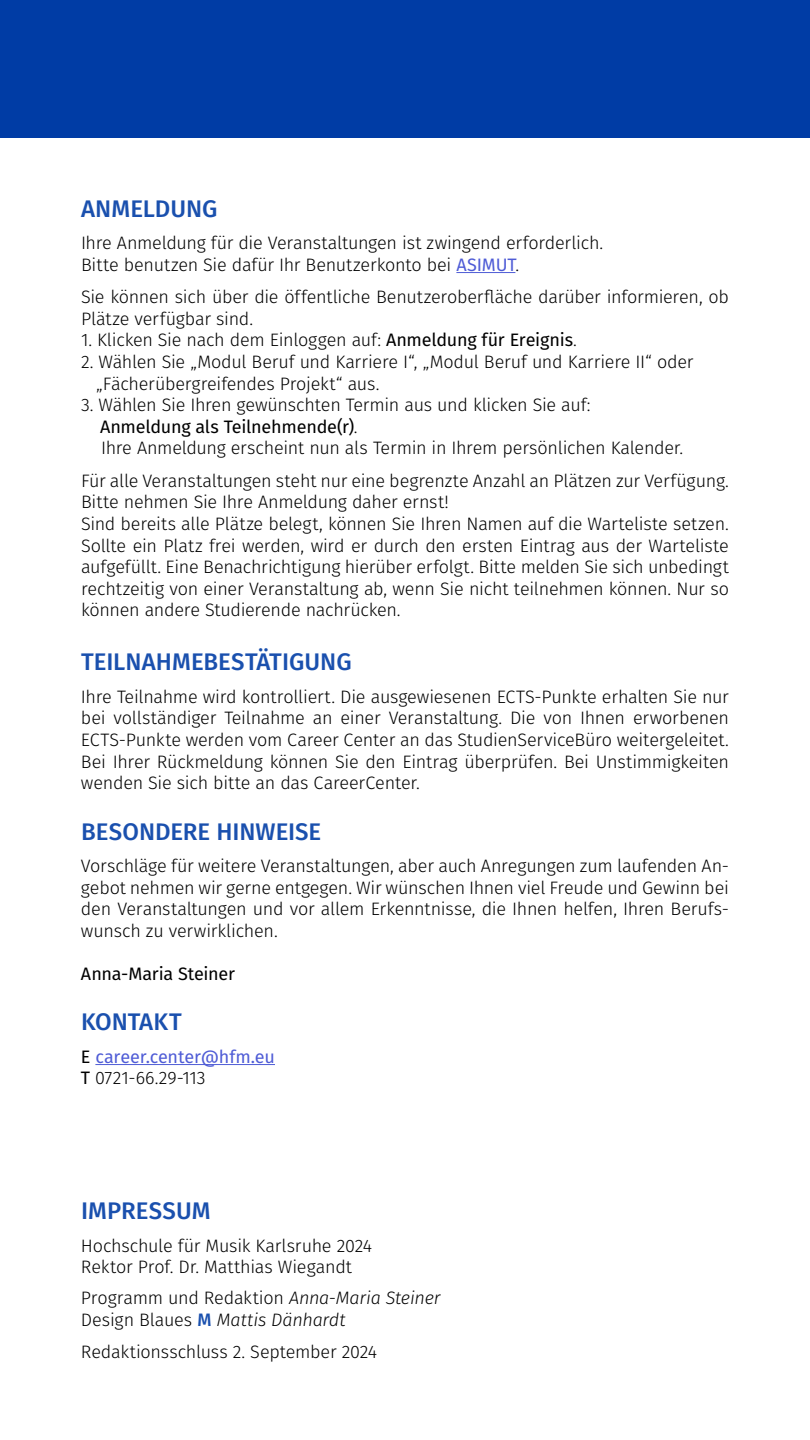
<style>
.page{position:relative;width:810px;height:1440px;background:#fff}
.page>*{position:absolute;margin:0;border:0;box-sizing:border-box;transform-origin:0 0}
.t1{font:500 24px "Fira Sans";color:#1a50ae}
.t2{font:300 18px/21.6px "Fira Sans";letter-spacing:-.015em;color:#000}
.t3{font:18px/21.6px "Fira Sans";letter-spacing:-.01em;color:#4f5cd6}
.t4{font:18px "Fira Sans";letter-spacing:-.015em;color:#000}
.s1{font-weight:400;color:#4f5cd6}
.s2{font-weight:400}
.s3{color:#000}
.s4{font-weight:300;color:#000}
.s5{font-style:italic}
.s6{font-weight:500;color:#1a50ae}
</style>
<div class="page">
<div style="left:0;top:0;width:810px;height:138px;background:#003ca5"></div>
<hr style="left:456px;top:272px;width:59px;height:1px;background:#4f5cd6">
<hr style="left:95px;top:1064px;width:180px;height:1px;background:#4f5cd6">
<h1 class="t1" style="left:81px;top:192px;width:138px">ANMELDUNG</h1>
<p class="t2" style="left:81px;top:232px;width:524px">Ihre Anmeldung für die Veranstaltungen ist zwingend erforderlich.<br>Bitte benutzen Sie dafür Ihr Benutzerkonto bei <span class="s1">ASIMUT</span>.</p>
<p class="t2" style="left:81px;top:286px;width:650px">Sie können sich über die öffentliche Benutzeroberfläche darüber informieren, ob<br>Plätze verfügbar sind.</p>
<p class="t2" style="left:81px;top:329px;width:497px">1. Klicken Sie nach dem Einloggen auf: <span class="s2">Anmeldung für Ereignis</span>.</p>
<p class="t2" style="left:96px;top:351px;width:599px;text-indent:-15px">2. Wählen Sie „Modul Beruf und Karriere I“, „Modul Beruf und Karriere II“ oder „Fächerübergreifendes Projekt“ aus.</p>
<p class="t2" style="left:100px;top:394px;width:585px;text-indent:-19px">3. Wählen Sie Ihren gewünschten Termin aus und klicken Sie auf:<br><span class="s2">Anmeldung als Teilnehmende(r)</span>.<br>Ihre Anmeldung erscheint nun als Termin in Ihrem persönlichen Kalender.</p>
<p class="t2" style="left:81px;top:470px;width:650px">Für alle Veranstaltungen steht nur eine begrenzte Anzahl an Plätzen zur Verfügung.<br>Bitte nehmen Sie Ihre Anmeldung daher ernst!<br>Sind bereits alle Plätze belegt, können Sie Ihren Namen auf die Warteliste setzen.<br>Sollte ein Platz frei werden, wird er durch den ersten Eintrag aus der Warteliste aufgefüllt. Eine Benachrichtigung hierüber erfolgt. Bitte melden Sie sich unbedingt rechtzeitig von einer Veranstaltung ab, wenn Sie nicht teilnehmen können. Nur so können andere Studierende nachrücken.</p>
<h1 class="t1" style="left:81px;top:645px;width:272px">TEILNAHMEBESTÄTIGUNG</h1>
<p class="t2" style="left:81px;top:686px;width:650px;text-align:justify">Ihre Teilnahme wird kontrolliert. Die ausgewiesenen ECTS-Punkte erhalten Sie nur bei vollständiger Teilnahme an einer Veranstaltung. Die von Ihnen erworbenen ECTS-Punkte werden vom Career Center an das StudienServiceBüro weitergeleitet.<br>Bei Ihrer Rückmeldung können Sie den Eintrag überprüfen. Bei Unstimmigkeiten wenden Sie sich bitte an das CareerCenter.</p>
<h1 class="t1" style="left:81px;top:814px;width:242px">BESONDERE HINWEISE</h1>
<p class="t2" style="left:81px;top:855px;width:649px">Vorschläge für weitere Veranstaltungen, aber auch Anregungen zum laufenden An&shy;gebot nehmen wir gerne entgegen. Wir wünschen Ihnen viel Freude und Gewinn bei den Veranstaltungen und vor allem Erkenntnisse, die Ihnen helfen, Ihren Berufs&shy;wunsch zu verwirklichen.</p>
<p class="t4" style="left:81px;top:961px;width:156px">Anna-Maria Steiner</p>
<h1 class="t1" style="left:81px;top:1005px;width:102px">KONTAKT</h1>
<p class="t3" style="left:81px;top:1046px;width:196px"><span class="s3">E</span> career.center@hfm.eu<br><span class="s3">T</span> <span class="s4">0721-66.29-113</span></p>
<h1 class="t1" style="left:81px;top:1194px;width:131px">IMPRESSUM</h1>
<p class="t2" style="left:81px;top:1235px;width:293px">Hochschule für Musik Karlsruhe 2024<br>Rektor Prof. Dr. Matthias Wiegandt</p>
<p class="t2" style="left:81px;top:1287px;width:361px">Programm und Redaktion <span class="s5">Anna-Maria Steiner<br></span>Design Blaues <span class="s6">M</span> <span class="s5">Mattis Dänhardt</span></p>
<p class="t2" style="left:81px;top:1341px;width:298px">Redaktionsschluss 2. September 2024</p>
</div>
